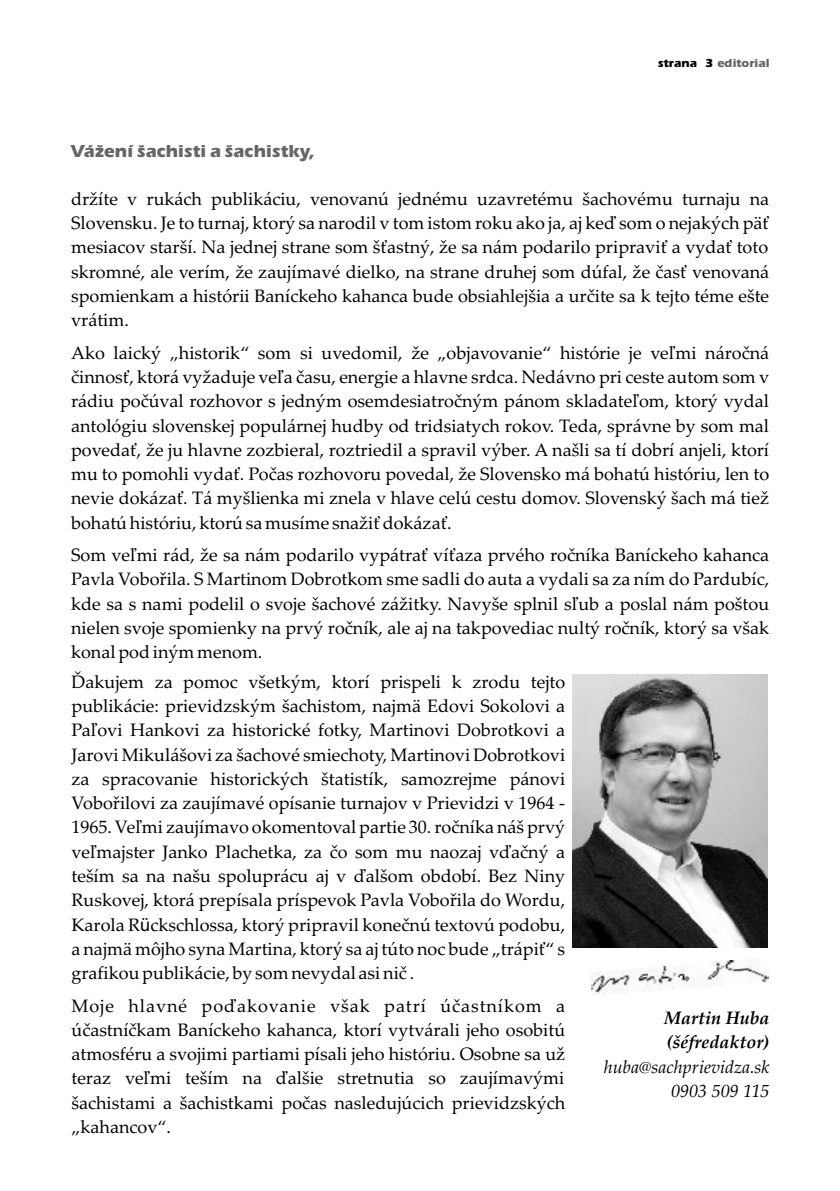
<style>
.page{position:relative;width:840px;height:1191px;background:#fff}
.page>*{position:absolute;margin:0;border:0;box-sizing:border-box;transform-origin:0 0}
.t1{font:18px/24.2px "Palatino Linotype";color:#000;text-align:justify}
.t2{font:italic 18px/24.2px "Palatino Linotype";color:#000;text-align:right}
.t3{font:700 18px "Erie";color:#666}
.t4{font:italic 700 18px/24.2px "Palatino Linotype";color:#000}
.t5{font:700 12px "Erie";color:#666}
.s1{color:#000}
.s2{font-family:"Arial"}
</style>
<div class="page">
<img style="left:572px;top:675px;width:195px;height:272px">
<img style="left:590px;top:960px;width:178px;height:35px">
<p class="t5" style="left:657px;top:58px;width:113px"><span class="s1">strana 3</span> editorial</p>
<p class="t3" style="left:71px;top:144px;width:245px">Vážení šachisti a šachistky,</p>
<p class="t1" style="left:71px;top:189px;width:699px">držíte v rukách publikáciu, venovanú jednému uzavretému šachovému turnaju na Slovensku. Je to turnaj, ktorý sa narodil v tom istom roku ako ja, aj keď som o nejakých päť mesiacov starší. Na jednej strane som šťastný, že sa nám podarilo pripraviť a vydať toto skromné, ale verím, že zaujímavé dielko, na strane druhej som dúfal, že časť venovaná spomienkam a histórii Baníckeho kahanca bude obsiahlejšia a určite sa k tejto téme ešte vrátim.</p>
<p class="t1" style="left:71px;top:342px;width:699px">Ako laický „historik“ som si uvedomil, že „objavovanie“ histórie je veľmi náročná činnosť, ktorá vyžaduje veľa času, energie a hlavne srdca. Nedávno pri ceste autom som v rádiu počúval rozhovor s jedným osemdesiatročným pánom skladateľom, ktorý vydal antológiu slovenskej populárnej hudby od tridsiatych rokov. Teda, správne by som mal povedať, že ju hlavne zozbieral, roztriedil a spravil výber. A našli sa tí dobrí anjeli, ktorí mu to pomohli vydať. Počas rozhovoru povedal, že Slovensko má bohatú históriu, len to nevie dokázať. Tá myšlienka mi znela v hlave celú cestu domov. Slovenský šach má tiež bohatú históriu, ktorú sa musíme snažiť dokázať.</p>
<p class="t1" style="left:71px;top:545px;width:699px">Som veľmi rád, že sa nám podarilo vypátrať víťaza prvého ročníka Baníckeho kahanca Pavla Vobořila. S Martinom Dobrotkom sme sadli do auta a vydali sa za ním do Pardubíc, kde sa s nami podelil o svoje šachové zážitky. Navyše splnil sľub a poslal nám poštou nielen svoje spomienky na prvý ročník, ale aj na takpovediac nultý ročník, ktorý sa však konal pod iným menom.</p>
<p class="t1" style="left:71px;top:671px;width:495px">Ďakujem za pomoc všetkým, ktorí prispeli k zrodu tejto publikácie: prievidzským šachistom, najmä Edovi Sokolovi a Paľovi Hankovi za historické fotky, Martinovi Dobrotkovi a Jarovi Mikulášovi za šachové smiechoty, Martinovi Dobrotkovi za spracovanie historických štatistík, samozrejme pánovi Vobořilovi za zaujímavé opísanie turnajov v Prievidzi v 1964 - 1965. Veľmi zaujímavo okomentoval partie 30. ročníka náš prvý veľmajster Janko Plachetka, za čo som mu naozaj vďačný a teším sa na našu spoluprácu aj v ďalšom období. Bez Niny Ruskovej, ktorá prepísala príspevok Pavla Vobořila do Wordu, Karola R<span class="s2">ü</span>ckschlossa, ktorý pripravil konečnú textovú podobu, a najmä môjho syna Martina, ktorý sa aj túto noc bude „trápiť“ s grafikou publikácie, by som nevydal asi nič .</p>
<p class="t1" style="left:71px;top:995px;width:495px">Moje hlavné poďakovanie však patrí účastníkom a účastníčkam Baníckeho kahanca, ktorí vytvárali jeho osobitú atmosféru a svojimi partiami písali jeho históriu. Osobne sa už teraz veľmi teším na ďalšie stretnutia so zaujímavými šachistami a šachistkami počas nasledujúcich prievidzských „kahancov“.</p>
<p class="t4" style="left:663px;top:1007px;width:107px">Martin Huba (šéfredaktor)</p>
<p class="t2" style="left:603px;top:1056px;width:167px">huba@sachprievidza.sk<br>0903 509 115</p>
</div>
